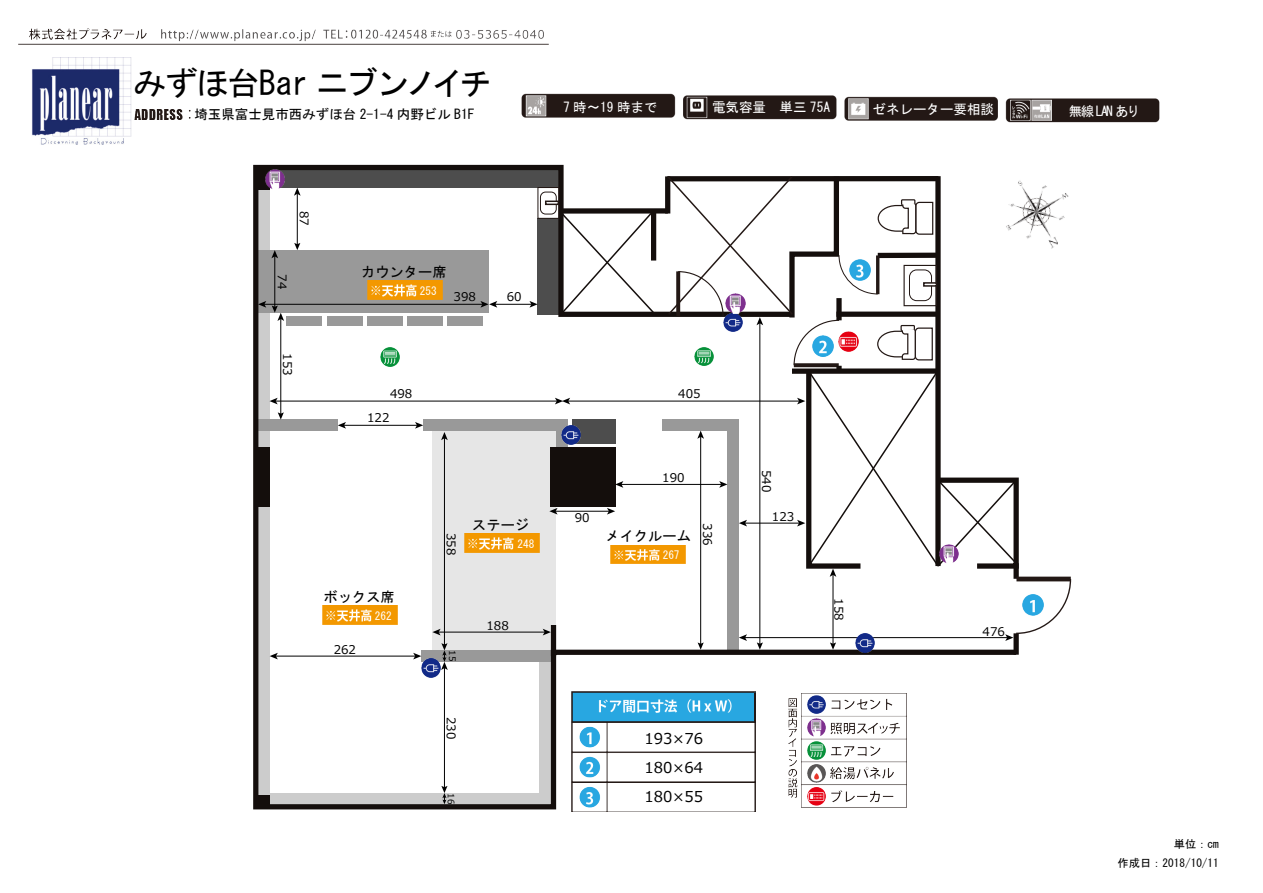
<style>
.page{position:relative;width:1263px;height:893px;background:#fff}
.page>*{position:absolute;margin:0;border:0;box-sizing:border-box;transform-origin:0 0}
.t1{font:33px "MS Gothic";letter-spacing:-.06em;color:#000}
.t2{font:15px/29px "Meiryo";color:#000;text-align:justify}
.t3{font:14.25px "MS Gothic";color:#000}
.t4{font:13.5px "MS Gothic";color:#fff}
.t5{font:13.5px "MS Gothic";color:#000}
.t6{font:12px "Meiryo";color:#000}
.t7{font:11.25px/19.6px "MS Gothic";color:#000;text-align:right}
.t8{font:11.25px "MS Gothic";color:#fff}
.t9{font:9px "Meiryo";color:#000}
</style>
<div class="page">
<img style="left:135px;top:109px;width:55px;height:10px">
<img style="left:18px;top:28px;width:531px;height:17px">
<img style="left:32px;top:58px;width:100px;height:86px">
<img style="left:521px;top:93px;width:639px;height:30px">
<svg style="left:253px;top:164px;width:760px;height:648px"></svg>
<div style="left:560px;top:208px;width:108px;height:6px;background:#140e0c"></div>
<svg style="left:665px;top:176px;width:1px;height:38px"></svg>
<div style="left:423px;top:420px;width:145px;height:11px;background:#999"></div>
<div style="left:256px;top:169px;width:13px;height:21px;background:#140e0c"></div>
<svg style="left:557px;top:431px;width:11px;height:17px"></svg>
<div style="left:662px;top:420px;width:77px;height:11px;background:#999"></div>
<div style="left:256px;top:448px;width:13px;height:59px;background:#140e0c"></div>
<div style="left:551px;top:625px;width:5px;height:31px;background:#140e0c"></div>
<div style="left:1013px;top:633px;width:6px;height:22px;background:#140e0c"></div>
<svg style="left:557px;top:208px;width:99px;height:108px"></svg>
<div style="left:540px;top:192px;width:16px;height:22px;border:1px solid #231815;border-radius:5px"></div>
<div style="left:537px;top:187px;width:22px;height:32px;border:1px solid #231815"></div>
<svg style="left:545px;top:201px;width:14px;height:4px"></svg>
<div style="left:572px;top:420px;width:44px;height:24px;background:#4d4d4d"></div>
<div style="left:287px;top:316px;width:35px;height:10px;background:#999"></div>
<div style="left:328px;top:316px;width:35px;height:10px;background:#999"></div>
<div style="left:367px;top:316px;width:35px;height:10px;background:#999"></div>
<div style="left:407px;top:316px;width:35px;height:10px;background:#999"></div>
<div style="left:447px;top:316px;width:35px;height:10px;background:#999"></div>
<div style="left:550px;top:448px;width:66px;height:59px;background:#140e0c"></div>
<div style="left:256px;top:795px;width:13px;height:11px;background:#140e0c"></div>
<div style="left:756px;top:682px;width:183px;height:134px;background:#fff"></div>
<hr style="left:754px;top:693px;width:2px;height:30px;background:#231815">
<img style="left:788px;top:693px;width:119px;height:114px">
<img style="left:322px;top:606px;width:75px;height:18px">
<hr style="left:444px;top:438px;width:1px;height:207px;background:#000">
<svg style="left:441px;top:432px;width:7px;height:8px"></svg>
<hr style="left:438px;top:632px;width:107px;height:1px;background:#000">
<svg style="left:432px;top:629px;width:9px;height:6px"></svg>
<svg style="left:543px;top:629px;width:8px;height:6px"></svg>
<hr style="left:444px;top:668px;width:1px;height:120px;background:#000">
<hr style="left:275px;top:656px;width:141px;height:1px;background:#000">
<svg style="left:270px;top:653px;width:8px;height:6px"></svg>
<svg style="left:413px;top:653px;width:8px;height:6px"></svg>
<img style="left:465px;top:534px;width:75px;height:18px">
<img style="left:367px;top:281px;width:75px;height:18px">
<img style="left:610px;top:545px;width:56px;height:18px">
<hr style="left:280px;top:319px;width:1px;height:96px;background:#000">
<svg style="left:278px;top:412px;width:6px;height:8px"></svg>
<svg style="left:441px;top:643px;width:7px;height:27px"></svg>
<svg style="left:441px;top:786px;width:6px;height:18px"></svg>
<hr style="left:274px;top:256px;width:1px;height:52px;background:#000">
<svg style="left:271px;top:250px;width:7px;height:8px"></svg>
<svg style="left:272px;top:305px;width:12px;height:16px"></svg>
<hr style="left:297px;top:193px;width:1px;height:52px;background:#000">
<svg style="left:294px;top:188px;width:7px;height:8px"></svg>
<svg style="left:294px;top:243px;width:6px;height:7px"></svg>
<hr style="left:495px;top:304px;width:37px;height:1px;background:#000">
<svg style="left:529px;top:301px;width:9px;height:7px"></svg>
<hr style="left:275px;top:401px;width:282px;height:1px;background:#000">
<svg style="left:269px;top:398px;width:9px;height:6px"></svg>
<hr style="left:568px;top:401px;width:231px;height:1px;background:#000">
<svg style="left:555px;top:398px;width:15px;height:6px"></svg>
<hr style="left:621px;top:484px;width:101px;height:1px;background:#000">
<svg style="left:616px;top:481px;width:7px;height:7px"></svg>
<hr style="left:264px;top:304px;width:219px;height:1px;background:#000">
<svg style="left:258px;top:301px;width:8px;height:7px"></svg>
<svg style="left:480px;top:301px;width:17px;height:7px"></svg>
<hr style="left:344px;top:425px;width:73px;height:1px;background:#000">
<svg style="left:338px;top:422px;width:8px;height:7px"></svg>
<svg style="left:415px;top:422px;width:8px;height:7px"></svg>
<img style="left:380px;top:348px;width:20px;height:18px">
<img style="left:421px;top:658px;width:19px;height:19px">
<img style="left:562px;top:425px;width:19px;height:19px">
<img style="left:855px;top:650px;width:19px;height:2px">
<img style="left:265px;top:170px;width:19px;height:19px">
<svg style="left:666px;top:171px;width:406px;height:479px"></svg>
<hr style="left:555px;top:511px;width:54px;height:1px;background:#000">
<svg style="left:549px;top:508px;width:9px;height:7px"></svg>
<svg style="left:607px;top:508px;width:8px;height:7px"></svg>
<h1 class="t1" style="left:134px;top:66px;width:360px">みずほ台Bar ニブンノイチ</h1>
<p class="t5" style="left:194px;top:108px;width:282px">埼玉県富士見市西みずほ台 2-1-4 内野ビル B1F</p>
<p class="t4" style="left:563px;top:101px;width:96px">7 時〜19 時まで</p>
<p class="t4" style="left:712px;top:101px;width:120px">電気容量　単三 75A</p>
<p class="t4" style="left:873px;top:103px;width:123px">ゼネレーター要相談</p>
<p class="t4" style="left:1069px;top:104px;width:73px">無線 LAN あり</p>
<p class="t6" style="left:312px;top:211px;width:16px;rotate:90deg">87</p>
<p class="t6" style="left:291px;top:274px;width:16px;rotate:90deg">74</p>
<p class="t6" style="left:296px;top:353px;width:24px;rotate:90deg">153</p>
<p class="t3" style="left:361px;top:265px;width:87px">カウンター席</p>
<p class="t8" style="left:420px;top:285px;width:18px">253</p>
<p class="t6" style="left:454px;top:289px;width:24px">398</p>
<p class="t6" style="left:507px;top:289px;width:16px">60</p>
<p class="t6" style="left:390px;top:385px;width:24px">498</p>
<p class="t6" style="left:367px;top:409px;width:24px">122</p>
<p class="t3" style="left:324px;top:590px;width:73px">ボックス席</p>
<p class="t8" style="left:375px;top:610px;width:18px">262</p>
<p class="t6" style="left:334px;top:641px;width:24px">262</p>
<p class="t6" style="left:459px;top:533px;width:24px;rotate:90deg">358</p>
<p class="t3" style="left:472px;top:518px;width:58px">ステージ</p>
<p class="t8" style="left:517px;top:538px;width:18px">248</p>
<p class="t9" style="left:459px;top:650px;width:13px;rotate:90deg">15</p>
<p class="t6" style="left:459px;top:717px;width:24px;rotate:90deg">230</p>
<p class="t9" style="left:457px;top:793px;width:13px;rotate:90deg">16</p>
<p class="t6" style="left:486px;top:617px;width:24px">188</p>
<p class="t6" style="left:678px;top:385px;width:24px">405</p>
<p class="t6" style="left:662px;top:470px;width:24px">190</p>
<p class="t6" style="left:775px;top:470px;width:24px;rotate:90deg">540</p>
<p class="t6" style="left:575px;top:510px;width:16px">90</p>
<p class="t6" style="left:772px;top:508px;width:24px">123</p>
<p class="t6" style="left:716px;top:523px;width:24px;rotate:90deg">336</p>
<p class="t3" style="left:605px;top:529px;width:87px">メイクルーム</p>
<p class="t8" style="left:663px;top:549px;width:18px">267</p>
<p class="t6" style="left:847px;top:598px;width:24px;rotate:90deg">158</p>
<p class="t2" style="left:644px;top:725px;width:60px">193×76<br>180×64<br>180×55</p>
<p class="t6" style="left:983px;top:624px;width:24px">476</p>
<p class="t7" style="left:1117px;top:834px;width:103px">単位：cm<br>作成日：2018/10/11</p>
</div>
